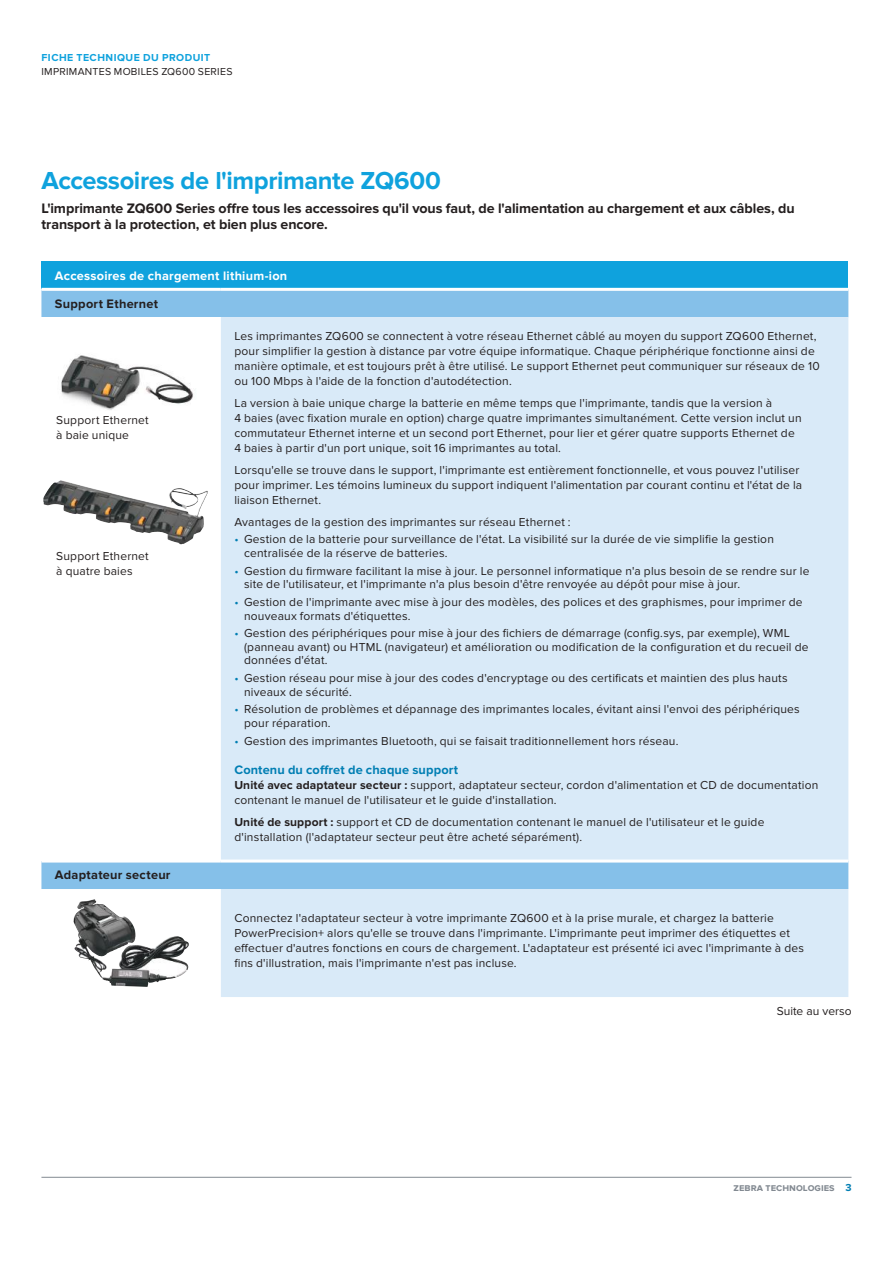
<style>
.page{position:relative;width:893px;height:1263px;background:#fff}
.page>*{position:absolute;margin:0;border:0;box-sizing:border-box;transform-origin:0 0}
.t1{font:700 25.5px "Proxima Nova";letter-spacing:-.015em;color:#0fa2dd}
.t2{font:700 14.25px/16.5px "Proxima Nova";letter-spacing:-.005em;color:#241f1f}
.t3{font:700 12.75px "Proxima Nova";letter-spacing:.02em;color:#fff}
.t4{font:700 12.75px "Proxima Nova";letter-spacing:.02em;color:#241f1f}
.t5{font:700 12.75px "Proxima Nova";letter-spacing:.01em;color:#007eb3}
.t6{font:12px/15px "Proxima Nova";letter-spacing:.015em;color:#241f1f}
.t7{font:10.5px "Proxima Nova";letter-spacing:.025em;color:#241f1f}
.t8{font:700 10.5px "Proxima Nova";letter-spacing:.045em;color:#0fa2dd}
.t9{font:700 10.5px "Proxima Nova";color:#838a92}
.s1{color:#007eb3}
.s2{font-weight:700}
</style>
<div class="page">
<div style="left:41px;top:261px;width:807px;height:28px;background:#0fa2dd"></div>
<div style="left:41px;top:291px;width:807px;height:598px;background:#85c0e9"></div>
<div style="left:41px;top:317px;width:180px;height:544px;background:#fff"></div>
<div style="left:221px;top:317px;width:627px;height:680px;background:#d9eaf8"></div>
<hr style="left:41px;top:859px;width:180px;height:3px;background:#fff">
<hr style="left:221px;top:859px;width:627px;height:3px;background:#fff">
<hr style="left:41px;top:288px;width:180px;height:3px;background:#fff">
<hr style="left:221px;top:288px;width:627px;height:3px;background:#fff">
<img style="left:73px;top:899px;width:36px;height:82px">
<img style="left:61px;top:355px;width:132px;height:55px">
<img style="left:43px;top:480px;width:165px;height:64px">
<hr style="left:41px;top:1177px;width:810px;height:1px;background:#838a92">
<p class="t8" style="left:41px;top:51px;width:170px">FICHE TECHNIQUE DU PRODUIT</p>
<p class="t7" style="left:41px;top:66px;width:193px">IMPRIMANTES MOBILES ZQ600 SERIES</p>
<h1 class="t1" style="left:41px;top:166px;width:401px">Accessoires de l'imprimante ZQ600</h1>
<p class="t2" style="left:41px;top:200px;width:755px">L'imprimante ZQ600 Series offre tous les accessoires qu'il vous faut, de l'alimentation au chargement et aux câbles, du transport à la protection, et bien plus encore.</p>
<p class="t3" style="left:55px;top:268px;width:234px">Accessoires de chargement lithium-ion</p>
<p class="t4" style="left:55px;top:296px;width:105px">Support Ethernet</p>
<p class="t6" style="left:234px;top:329px;width:587px">Les imprimantes ZQ600 se connectent à votre réseau Ethernet câblé au moyen du support ZQ600 Ethernet, pour simplifier la gestion à distance par votre équipe informatique. Chaque périphérique fonctionne ainsi de manière optimale, et est toujours prêt à être utilisé. Le support Ethernet peut communiquer sur réseaux de 10 ou 100 Mbps à l'aide de la fonction d'autodétection.</p>
<p class="t6" style="left:234px;top:396px;width:569px">La version à baie unique charge la batterie en même temps que l'imprimante, tandis que la version à<br>4 baies (avec fixation murale en option) charge quatre imprimantes simultanément. Cette version inclut un commutateur Ethernet interne et un second port Ethernet, pour lier et gérer quatre supports Ethernet de 4 baies à partir d'un port unique, soit 16 imprimantes au total.</p>
<p class="t6" style="left:234px;top:462px;width:569px">Lorsqu'elle se trouve dans le support, l'imprimante est entièrement fonctionnelle, et vous pouvez l'utiliser pour imprimer. Les témoins lumineux du support indiquent l'alimentation par courant continu et l'état de la liaison Ethernet.</p>
<p class="t6" style="left:234px;top:514px;width:338px">Avantages de la gestion des imprimantes sur réseau Ethernet :</p>
<p class="t6" style="left:244px;top:533px;width:531px;line-height:13.5px;text-indent:-10px"><span class="s1">•</span> Gestion de la batterie pour surveillance de l'état. La visibilité sur la durée de vie simplifie la gestion centralisée de la réserve de batteries.</p>
<p class="t6" style="left:244px;top:564px;width:567px;line-height:13.5px;text-indent:-10px"><span class="s1">•</span> Gestion du firmware facilitant la mise à jour. Le personnel informatique n'a plus besoin de se rendre sur le site de l'utilisateur, et l'imprimante n'a plus besoin d'être renvoyée au dépôt pour mise à jour.</p>
<p class="t6" style="left:244px;top:595px;width:560px;line-height:13.5px;text-indent:-10px"><span class="s1">•</span> Gestion de l'imprimante avec mise à jour des modèles, des polices et des graphismes, pour imprimer de nouveaux formats d'étiquettes.</p>
<p class="t6" style="left:244px;top:627px;width:566px;line-height:13.5px;text-indent:-10px"><span class="s1">•</span> Gestion des périphériques pour mise à jour des fichiers de démarrage (config.sys, par exemple), WML (panneau avant) ou HTML (navigateur) et amélioration ou modification de la configuration et du recueil de données d'état.</p>
<p class="t6" style="left:244px;top:672px;width:545px;line-height:13.5px;text-indent:-10px"><span class="s1">•</span> Gestion réseau pour mise à jour des codes d'encryptage ou des certificats et maintien des plus hauts niveaux de sécurité.</p>
<p class="t6" style="left:244px;top:703px;width:557px;line-height:13.5px;text-indent:-10px"><span class="s1">•</span> Résolution de problèmes et dépannage des imprimantes locales, évitant ainsi l'envoi des périphériques pour réparation.</p>
<p class="t6" style="left:234px;top:733px;width:446px"><span class="s1">•</span> Gestion des imprimantes Bluetooth, qui se faisait traditionnellement hors réseau.</p>
<p class="t5" style="left:234px;top:762px;width:225px">Contenu du coffret de chaque support</p>
<p class="t6" style="left:234px;top:778px;width:586px"><span class="s2">Unité avec adaptateur secteur :</span> support, adaptateur secteur, cordon d'alimentation et CD de documentation contenant le manuel de l'utilisateur et le guide d'installation.</p>
<p class="t6" style="left:234px;top:814px;width:532px"><span class="s2">Unité de support :</span> support et CD de documentation contenant le manuel de l'utilisateur et le guide d'installation (l'adaptateur secteur peut être acheté séparément).</p>
<p class="t4" style="left:55px;top:868px;width:117px">Adaptateur secteur</p>
<p class="t6" style="left:234px;top:910px;width:571px">Connectez l'adaptateur secteur à votre imprimante ZQ600 et à la prise murale, et chargez la batterie PowerPrecision+ alors qu'elle se trouve dans l'imprimante. L'imprimante peut imprimer des étiquettes et effectuer d'autres fonctions en cours de chargement. L'adaptateur est présenté ici avec l'imprimante à des fins d'illustration, mais l'imprimante n'est pas incluse.</p>
<p class="t6" style="left:56px;top:413px;width:94px">Support Ethernet à baie unique</p>
<p class="t6" style="left:56px;top:548px;width:94px">Support Ethernet à quatre baies</p>
<p class="t6" style="left:777px;top:1004px;width:76px">Suite au verso</p>
<p class="t9" style="left:734px;top:1181px;width:119px">zebra technologies <span class="s1">3</span></p>
</div>
